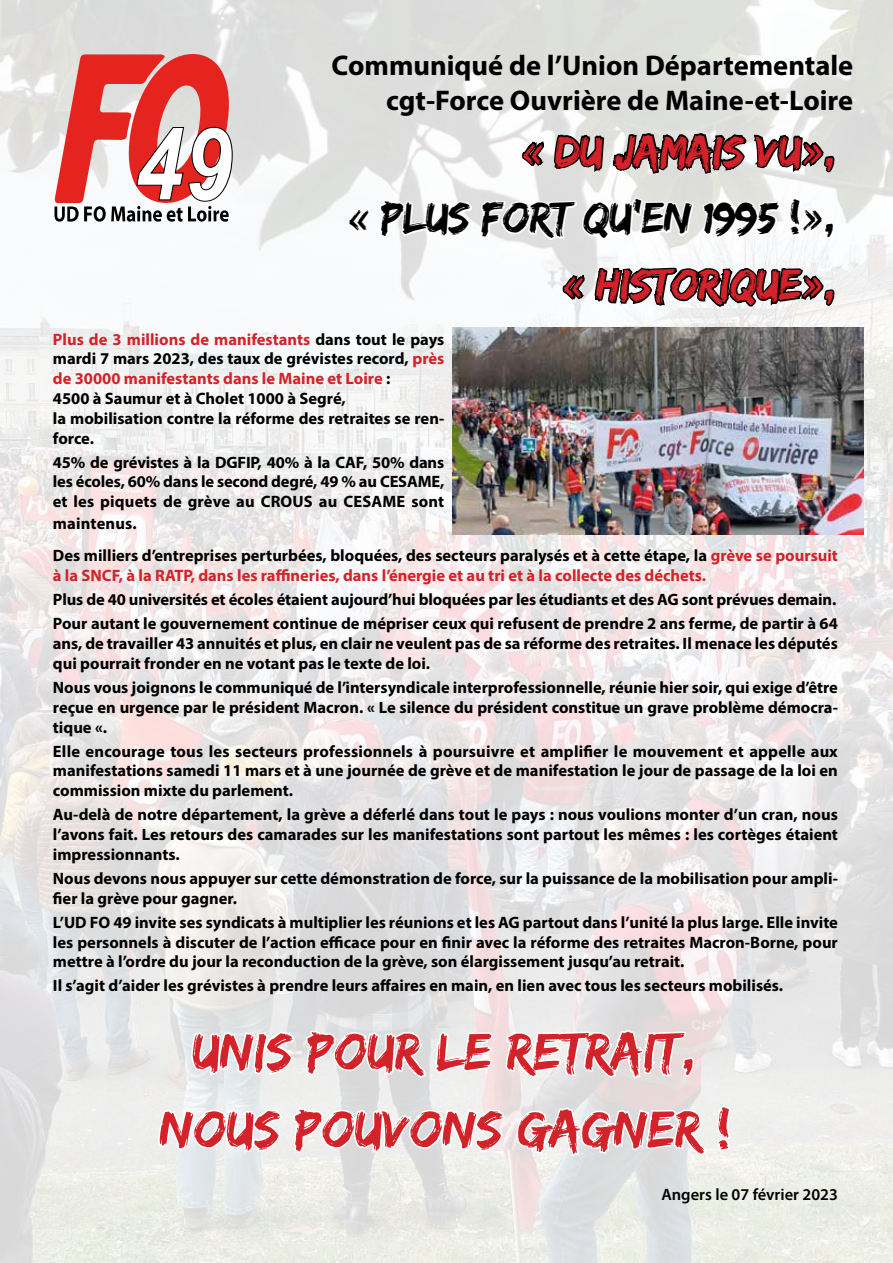
<style>
.page{position:relative;width:893px;height:1263px;background:#fff}
.page>*{position:absolute;margin:0;border:0;box-sizing:border-box;transform-origin:0 0}
.t1{font:54px/77.6px "Edo SZ";color:#d2232a;text-align:center}
.t2{font:45px "Edo SZ";letter-spacing:-.01em;color:#d2232a}
.t3{font:45px "Edo SZ";letter-spacing:-.01em;color:#000}
.t4{font:700 28.5px/34.2px "Myriad Pro";color:#000;text-align:right}
.t5{font:700 16.5px/19.8px "Myriad Pro";color:#000}
.t6{font:700 16.5px "Myriad Pro";color:#d2232a}
.t7{font:600 16.5px "Myriad Pro";color:#000}
.s1{color:#d2232a}
</style>
<div class="page">
<img style="left:0;top:0;width:893px;height:1263px">
<svg style="left:275px;top:32px;width:618px;height:377px"></svg>
<svg style="left:190px;top:1029px;width:106px;height:51px"></svg>
<svg style="left:304px;top:1020px;width:123px;height:60px"></svg>
<svg style="left:434px;top:1029px;width:61px;height:45px"></svg>
<svg style="left:504px;top:1029px;width:192px;height:50px"></svg>
<svg style="left:157px;top:1098px;width:126px;height:59px"></svg>
<svg style="left:292px;top:1097px;width:440px;height:62px"></svg>
<svg style="left:54px;top:54px;width:181px;height:168px"></svg>
<img style="left:453px;top:327px;width:410px;height:208px">
<h3 class="t4" style="left:332px;top:48px;width:523px">Communiqué de l’Union Départementale cgt-Force Ouvrière de Maine-et-Loire</h3>
<h2 class="t2" style="left:521px;top:125px;width:318px">« DU JAMAIS VU»,</h2>
<h2 class="t3" style="left:347px;top:192px;width:492px">« PLUS FORT QU’EN 1995 !»,</h2>
<h2 class="t2" style="left:562px;top:258px;width:277px">« HISTORIQUE»,</h2>
<p class="t5" style="left:53px;top:328px;width:393px"><span class="s1">Plus de 3 millions de manifestants</span> dans tout le pays mardi 7 mars 2023, des taux de grévistes record, <span class="s1">près de 30000 manifestants dans le Maine et Loire</span> :<br>4500 à Saumur et à Cholet 1000 à Segré,<br>la mobilisation contre la réforme des retraites se ren&shy;force.</p>
<p class="t5" style="left:53px;top:452px;width:393px;text-align:justify">45% de grévistes à la DGFIP, 40% à la CAF, 50% dans les écoles, 60% dans le second degré, 49 % au CESAME, et les piquets de grève au CROUS au CESAME sont</p>
<p class="t5" style="left:53px;top:506px;width:787px;line-height:32.5px">maintenus.<br>Des milliers d’entreprises perturbées, bloquées, des secteurs paralysés et à cette étape, la <span class="s1">grève se poursuit</span></p>
<p class="t6" style="left:53px;top:565px;width:655px">à la SNCF, à la RATP, dans les raffineries, dans l’énergie et au tri et à la collecte des déchets.</p>
<p class="t5" style="left:53px;top:587px;width:786px;line-height:24px">Plus de 40 universités et écoles étaient aujourd’hui bloquées par les étudiants et des AG sont prévues demain.<br>Pour autant le gouvernement continue de mépriser ceux qui refusent de prendre 2 ans ferme, de partir à 64</p>
<p class="t5" style="left:53px;top:633px;width:786px">ans, de travailler 43 annuités et plus, en clair ne veulent pas de sa réforme des retraites. Il menace les députés qui pourrait fronder en ne votant pas le texte de loi.</p>
<p class="t5" style="left:53px;top:677px;width:786px;text-align:justify">Nous vous joignons le communiqué de l’intersyndicale interprofessionnelle, réunie hier soir, qui exige d’être reçue en urgence par le président Macron. « Le silence du président constitue un grave problème démocra&shy;tique «.</p>
<p class="t5" style="left:53px;top:741px;width:786px;text-align:justify">Elle encourage tous les secteurs professionnels à poursuivre et amplifier le mouvement et appelle aux manifestations samedi 11 mars et à une journée de grève et de manifestation le jour de passage de la loi en commission mixte du parlement.</p>
<p class="t5" style="left:53px;top:804px;width:787px;text-align:justify">Au-delà de notre département, la grève a déferlé dans tout le pays : nous voulions monter d’un cran, nous l’avons fait. Les retours des camarades sur les manifestations sont partout les mêmes : les cortèges étaient impressionnants.</p>
<p class="t5" style="left:53px;top:868px;width:786px">Nous devons nous appuyer sur cette démonstration de force, sur la puissance de la mobilisation pour ampli&shy;fier la grève pour gagner.</p>
<p class="t5" style="left:53px;top:912px;width:787px;text-align:justify">L’UD FO 49 invite ses syndicats à multiplier les réunions et les AG partout dans l’unité la plus large. Elle invite les personnels à discuter de l’action efficace pour en finir avec la réforme des retraites Macron-Borne, pour mettre à l’ordre du jour la reconduction de la grève, son élargissement jusqu’au retrait.</p>
<p class="t5" style="left:53px;top:975px;width:732px">Il s’agit d’aider les grévistes à prendre leurs affaires en main, en lien avec tous les secteurs mobilisés.</p>
<h1 class="t1" style="left:160px;top:1011px;width:573px">UNIS POUR LE RETRAIT,<br>NOUS POUVONS GAGNER !</h1>
<p class="t7" style="left:661px;top:1184px;width:178px">Angers le 07 février 2023</p>
</div>
